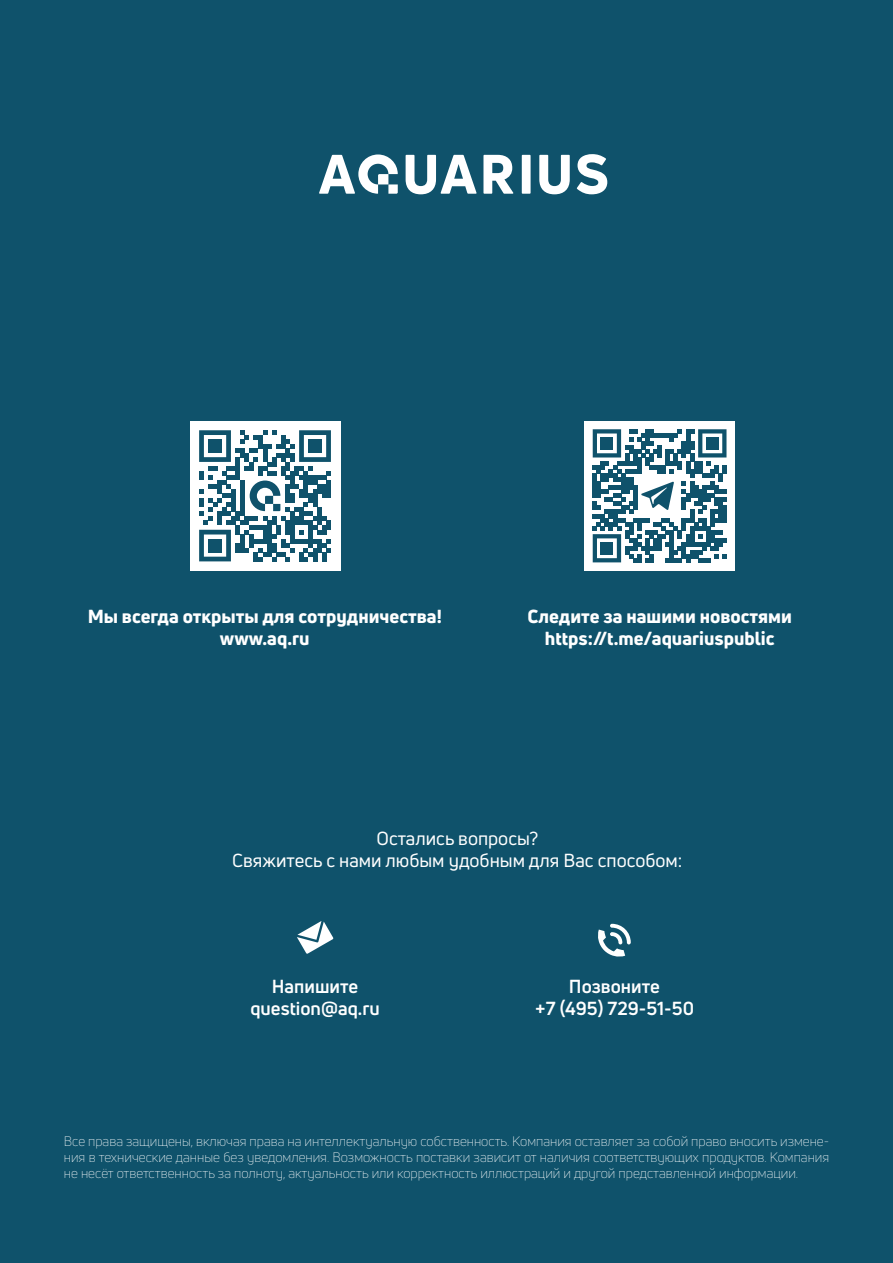
<style>
.page{position:relative;width:893px;height:1263px;background:#0f526b}
.page>*{position:absolute;margin:0;border:0;box-sizing:border-box;transform-origin:0 0}
.t1{font:800 18.45px/22.2px "Uni Neue";color:#fff;text-align:center}
.t2{font:18.45px/22.2px "Uni Neue";color:#fff;text-align:center}
.t3{font:700 18.45px/22.2px "Uni Neue";color:#fff;text-align:center}
.t4{font:300 13.5px/16.2px "Uni Neue";color:#fff;text-align:justify}
</style>
<div class="page">
<svg style="left:297px;top:921px;width:36px;height:33px"></svg>
<svg style="left:598px;top:924px;width:33px;height:33px"></svg>
<div style="left:190px;top:421px;width:150px;height:149px;background:#fff"></div>
<svg style="left:199px;top:430px;width:132px;height:131px"></svg>
<div style="left:208px;top:439px;width:14px;height:14px;background:#0f526b"></div>
<div style="left:308px;top:439px;width:14px;height:14px;background:#0f526b"></div>
<div style="left:208px;top:539px;width:14px;height:13px;background:#0f526b"></div>
<div style="left:585px;top:421px;width:150px;height:149px;background:#fff"></div>
<svg style="left:593px;top:429px;width:133px;height:133px"></svg>
<svg style="left:406px;top:155px;width:71px;height:39px"></svg>
<svg style="left:483px;top:155px;width:30px;height:39px"></svg>
<div style="left:522px;top:155px;width:9px;height:39px;background:#fff"></div>
<svg style="left:539px;top:155px;width:31px;height:39px"></svg>
<svg style="left:577px;top:154px;width:30px;height:40px"></svg>
<svg style="left:319px;top:154px;width:79px;height:40px"></svg>
<h1 class="t1" style="left:88px;top:605px;width:356px">Мы всегда открыты для сотрудничества! www.aq.ru</h1>
<h1 class="t1" style="left:527px;top:605px;width:266px">Следите за нашими новостями https://t.me/aquariuspublic</h1>
<h1 class="t2" style="left:232px;top:827px;width:452px">Остались вопросы?<br>Свяжитесь с нами любым удобным для Вас способом:</h1>
<h1 class="t3" style="left:250px;top:975px;width:131px">Напишите question@aq.ru</h1>
<h1 class="t3" style="left:535px;top:975px;width:161px">Позвоните<br>+7 (495) 729-51-50</h1>
<p class="t4" style="left:64px;top:1132px;width:767px">Все права защищены, включая права на интеллектуальную собственность. Компания оставляет за собой право вносить измене&shy;ния в технические данные без уведомления. Возможность поставки зависит от наличия соответствующих продуктов. Компания не несёт ответственность за полноту, актуальность или корректность иллюстраций и другой представленной информации.</p>
</div>
